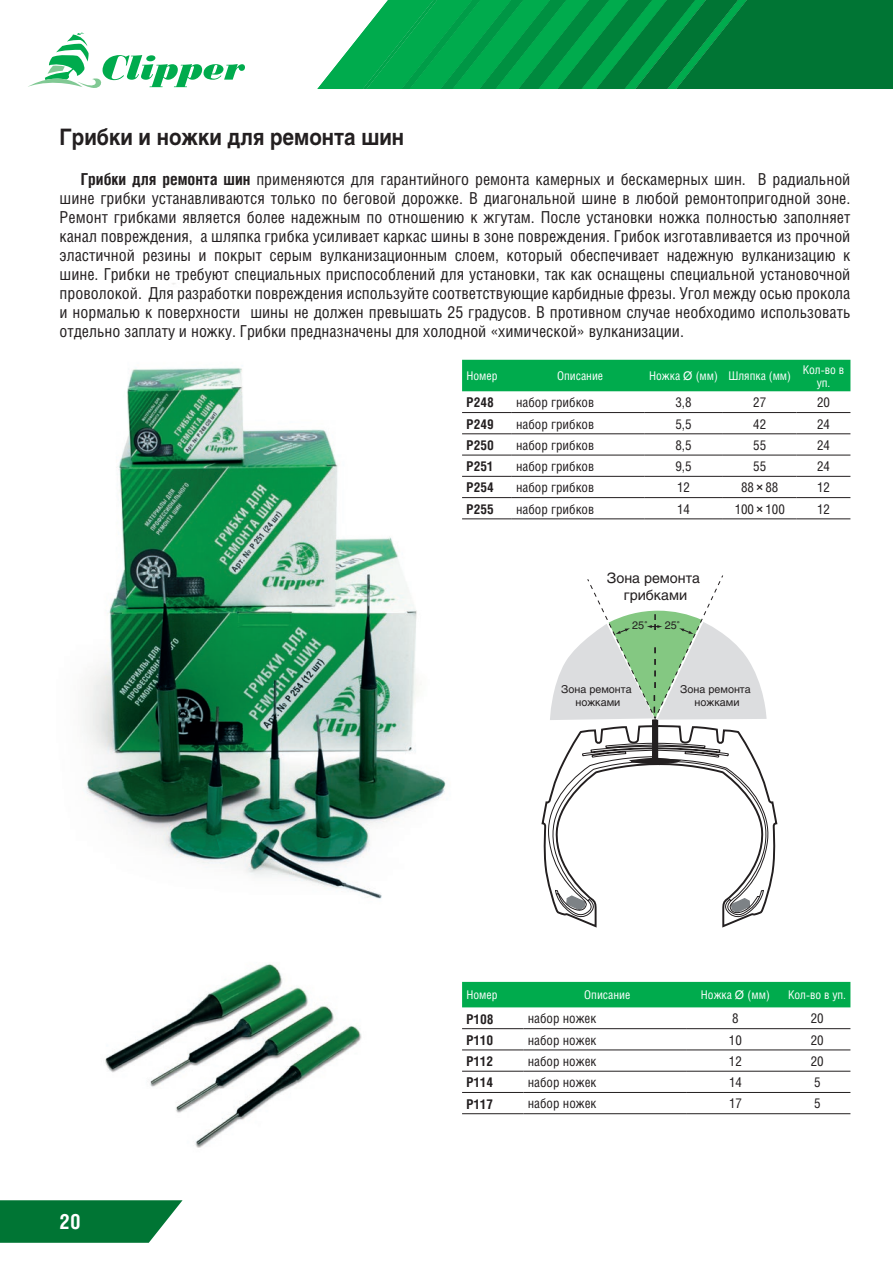
<style>
.page{position:relative;width:893px;height:1263px;background:#fff}
.page>*{position:absolute;margin:0;border:0;box-sizing:border-box;transform-origin:0 0}
.t1{font:700 22.5px "Helios C";color:#231f20;scale:.9 1}
.t2{font:700 21px "Helios Cond C";color:#fff}
.t3{font:16.5px/19px "Helios Cond C";color:#231f20;text-align:justify}
.t4{font:14.25px/17px "Helios C";color:#231f20;text-align:center}
.t5{font:13.5px "Helios Cond C";color:#231f20}
.t6{font:700 13.5px "Helios Cond C";color:#231f20}
.t7{font:12px/13.5px "Helios Cond C";color:#fff;text-align:center}
.t8{font:10.8px "Helios C";color:#231f20}
.t9{font:10.65px/12.9px "Helios C";color:#231f20;text-align:center}
.s1{font-weight:700}
.s2{font-family:"Arial"}
.s3{font-family:"Helvetica";font-weight:700}
</style>
<div class="page">
<svg style="left:28px;top:32px;width:217px;height:56px"></svg>
<svg style="left:317px;top:0;width:576px;height:89px;background:#12964d"></svg>
<svg style="left:0;top:1200px;width:183px;height:43px;background:#1a8349"></svg>
<img style="left:85px;top:283px;width:437px;height:616px">
<img style="left:105px;top:964px;width:257px;height:184px">
<div style="left:462px;top:360px;width:388px;height:31px;background:#00ab4d"></div>
<hr style="left:462px;top:412px;width:50px;height:1px;background:#231f20">
<hr style="left:512px;top:412px;width:132px;height:1px;background:#231f20">
<hr style="left:644px;top:412px;width:79px;height:1px;background:#231f20">
<hr style="left:723px;top:412px;width:74px;height:1px;background:#231f20">
<hr style="left:797px;top:412px;width:53px;height:1px;background:#231f20">
<hr style="left:462px;top:434px;width:50px;height:1px;background:#231f20">
<hr style="left:512px;top:434px;width:132px;height:1px;background:#231f20">
<hr style="left:644px;top:434px;width:79px;height:1px;background:#231f20">
<hr style="left:723px;top:434px;width:74px;height:1px;background:#231f20">
<hr style="left:797px;top:434px;width:53px;height:1px;background:#231f20">
<hr style="left:462px;top:455px;width:50px;height:1px;background:#231f20">
<hr style="left:512px;top:455px;width:132px;height:1px;background:#231f20">
<hr style="left:644px;top:455px;width:79px;height:1px;background:#231f20">
<hr style="left:723px;top:455px;width:74px;height:1px;background:#231f20">
<hr style="left:797px;top:455px;width:53px;height:1px;background:#231f20">
<hr style="left:462px;top:476px;width:50px;height:1px;background:#231f20">
<hr style="left:512px;top:476px;width:132px;height:1px;background:#231f20">
<hr style="left:644px;top:476px;width:79px;height:1px;background:#231f20">
<hr style="left:723px;top:476px;width:74px;height:1px;background:#231f20">
<hr style="left:797px;top:476px;width:53px;height:1px;background:#231f20">
<hr style="left:462px;top:497px;width:50px;height:1px;background:#231f20">
<hr style="left:512px;top:497px;width:132px;height:1px;background:#231f20">
<hr style="left:644px;top:497px;width:79px;height:1px;background:#231f20">
<hr style="left:723px;top:497px;width:74px;height:1px;background:#231f20">
<hr style="left:797px;top:497px;width:53px;height:1px;background:#231f20">
<hr style="left:462px;top:519px;width:50px;height:1px;background:#231f20">
<hr style="left:512px;top:519px;width:132px;height:1px;background:#231f20">
<hr style="left:644px;top:519px;width:79px;height:1px;background:#231f20">
<hr style="left:723px;top:519px;width:74px;height:1px;background:#231f20">
<hr style="left:797px;top:519px;width:53px;height:1px;background:#231f20">
<div style="left:462px;top:982px;width:388px;height:25px;background:#00ab4d"></div>
<hr style="left:462px;top:1028px;width:61px;height:1px;background:#231f20">
<hr style="left:523px;top:1028px;width:164px;height:1px;background:#231f20">
<hr style="left:687px;top:1028px;width:97px;height:1px;background:#231f20">
<hr style="left:784px;top:1028px;width:66px;height:1px;background:#231f20">
<hr style="left:462px;top:1050px;width:61px;height:1px;background:#231f20">
<hr style="left:523px;top:1050px;width:164px;height:1px;background:#231f20">
<hr style="left:687px;top:1050px;width:97px;height:1px;background:#231f20">
<hr style="left:784px;top:1050px;width:66px;height:1px;background:#231f20">
<hr style="left:462px;top:1071px;width:61px;height:1px;background:#231f20">
<hr style="left:523px;top:1071px;width:164px;height:1px;background:#231f20">
<hr style="left:687px;top:1071px;width:97px;height:1px;background:#231f20">
<hr style="left:784px;top:1071px;width:66px;height:1px;background:#231f20">
<hr style="left:462px;top:1092px;width:61px;height:1px;background:#231f20">
<hr style="left:523px;top:1092px;width:164px;height:1px;background:#231f20">
<hr style="left:687px;top:1092px;width:97px;height:1px;background:#231f20">
<hr style="left:784px;top:1092px;width:66px;height:1px;background:#231f20">
<hr style="left:462px;top:1113px;width:61px;height:1px;background:#231f20">
<hr style="left:523px;top:1113px;width:164px;height:1px;background:#231f20">
<hr style="left:687px;top:1113px;width:97px;height:1px;background:#231f20">
<hr style="left:784px;top:1113px;width:66px;height:1px;background:#231f20">
<svg style="left:541px;top:575px;width:236px;height:352px"></svg>
<h1 class="t1" style="left:60px;top:124px;width:384px">Грибки и ножки для ремонта шин</h1>
<p class="t3" style="left:60px;top:170px;width:792px;text-indent:21px"><span class="s1">Грибки для ремонта шин</span> применяются для гарантийного ремонта камерных и бескамерных шин. В радиальной шине грибки устанавливаются только по беговой дорожке. В диагональной шине в любой ремонтопригодной зоне.<br>Ремонт грибками является более надежным по отношению к жгутам. После установки ножка полностью заполняет канал повреждения, а шляпка грибка усиливает каркас шины в зоне повреждения. Грибок изготавливается из прочной эластичной резины и покрыт серым вулканизационным слоем, который обеспечивает надежную вулканизацию к шине. Грибки не требуют специальных приспособлений для установки, так как оснащены специальной установочной проволокой. Для разработки повреждения используйте соответствующие карбидные фрезы. Угол между осью прокола и нормалью к поверхности шины не должен превышать 25 градусов. В противном случае необходимо использовать отдельно заплату и ножку. Грибки предназначены для холодной «химической» вулканизации.</p>
<p class="t7" style="left:466px;top:369px;width:33px">Номер</p>
<p class="t7" style="left:557px;top:369px;width:48px">Описание</p>
<p class="t7" style="left:649px;top:369px;width:144px">Ножка <span class="s2">Ø</span> (мм) Шляпка (мм)</p>
<p class="t7" style="left:803px;top:362px;width:43px">Кол-во в уп.</p>
<p class="t6" style="left:466px;top:394px;width:29px">P248</p>
<p class="t5" style="left:516px;top:394px;width:80px">набор грибков</p>
<p class="t5" style="left:675px;top:394px;width:18px">3,8</p>
<p class="t5" style="left:753px;top:394px;width:14px">27</p>
<p class="t5" style="left:817px;top:394px;width:14px">20</p>
<p class="t6" style="left:466px;top:416px;width:29px">P249</p>
<p class="t5" style="left:516px;top:416px;width:80px">набор грибков</p>
<p class="t5" style="left:675px;top:416px;width:18px">5,5</p>
<p class="t5" style="left:753px;top:416px;width:14px">42</p>
<p class="t5" style="left:817px;top:416px;width:14px">24</p>
<p class="t6" style="left:466px;top:437px;width:29px">P250</p>
<p class="t5" style="left:516px;top:437px;width:80px">набор грибков</p>
<p class="t5" style="left:675px;top:437px;width:18px">8,5</p>
<p class="t5" style="left:753px;top:437px;width:14px">55</p>
<p class="t5" style="left:817px;top:437px;width:14px">24</p>
<p class="t6" style="left:466px;top:458px;width:29px">P251</p>
<p class="t5" style="left:516px;top:458px;width:80px">набор грибков</p>
<p class="t5" style="left:675px;top:458px;width:18px">9,5</p>
<p class="t5" style="left:753px;top:458px;width:14px">55</p>
<p class="t5" style="left:817px;top:458px;width:14px">24</p>
<p class="t6" style="left:466px;top:480px;width:29px">P254</p>
<p class="t5" style="left:516px;top:479px;width:80px">набор грибков</p>
<p class="t5" style="left:677px;top:479px;width:14px">12</p>
<p class="t5" style="left:741px;top:479px;width:39px">88<span class="s2">×</span>88</p>
<p class="t5" style="left:817px;top:479px;width:14px">12</p>
<p class="t6" style="left:466px;top:501px;width:29px">P255</p>
<p class="t5" style="left:516px;top:501px;width:80px">набор грибков</p>
<p class="t5" style="left:677px;top:501px;width:14px">14</p>
<p class="t5" style="left:735px;top:501px;width:52px">100<span class="s2">×</span>100</p>
<p class="t5" style="left:817px;top:501px;width:14px">12</p>
<p class="t4" style="left:607px;top:569px;width:95px">Зона ремонта грибками</p>
<p class="t8" style="left:632px;top:619px;width:17px">25<span class="s3">˚</span></p>
<p class="t8" style="left:665px;top:619px;width:17px">25<span class="s3">˚</span></p>
<p class="t9" style="left:561px;top:683px;width:72px">Зона ремонта ножками</p>
<p class="t9" style="left:680px;top:683px;width:72px">Зона ремонта ножками</p>
<p class="t2" style="left:60px;top:1209px;width:23px">20</p>
<p class="t7" style="left:466px;top:988px;width:33px">Номер</p>
<p class="t7" style="left:584px;top:988px;width:48px">Описание</p>
<p class="t7" style="left:701px;top:988px;width:70px">Ножка <span class="s2">Ø</span> (мм)</p>
<p class="t7" style="left:788px;top:988px;width:59px">Кол-во в уп.</p>
<p class="t6" style="left:466px;top:1010px;width:29px">Р108</p>
<p class="t5" style="left:528px;top:1010px;width:70px">набор ножек</p>
<p class="t5" style="left:732px;top:1010px;width:8px">8</p>
<p class="t5" style="left:811px;top:1010px;width:14px">20</p>
<p class="t6" style="left:466px;top:1032px;width:28px">Р110</p>
<p class="t5" style="left:528px;top:1032px;width:70px">набор ножек</p>
<p class="t5" style="left:729px;top:1032px;width:14px">10</p>
<p class="t5" style="left:811px;top:1032px;width:14px">20</p>
<p class="t6" style="left:466px;top:1053px;width:28px">Р112</p>
<p class="t5" style="left:528px;top:1053px;width:70px">набор ножек</p>
<p class="t5" style="left:729px;top:1053px;width:14px">12</p>
<p class="t5" style="left:811px;top:1053px;width:14px">20</p>
<p class="t6" style="left:466px;top:1074px;width:28px">Р114</p>
<p class="t5" style="left:528px;top:1074px;width:70px">набор ножек</p>
<p class="t5" style="left:729px;top:1074px;width:14px">14</p>
<p class="t5" style="left:814px;top:1074px;width:8px">5</p>
<p class="t6" style="left:466px;top:1096px;width:28px">Р117</p>
<p class="t5" style="left:528px;top:1095px;width:70px">набор ножек</p>
<p class="t5" style="left:729px;top:1095px;width:14px">17</p>
<p class="t5" style="left:814px;top:1095px;width:8px">5</p>
</div>
